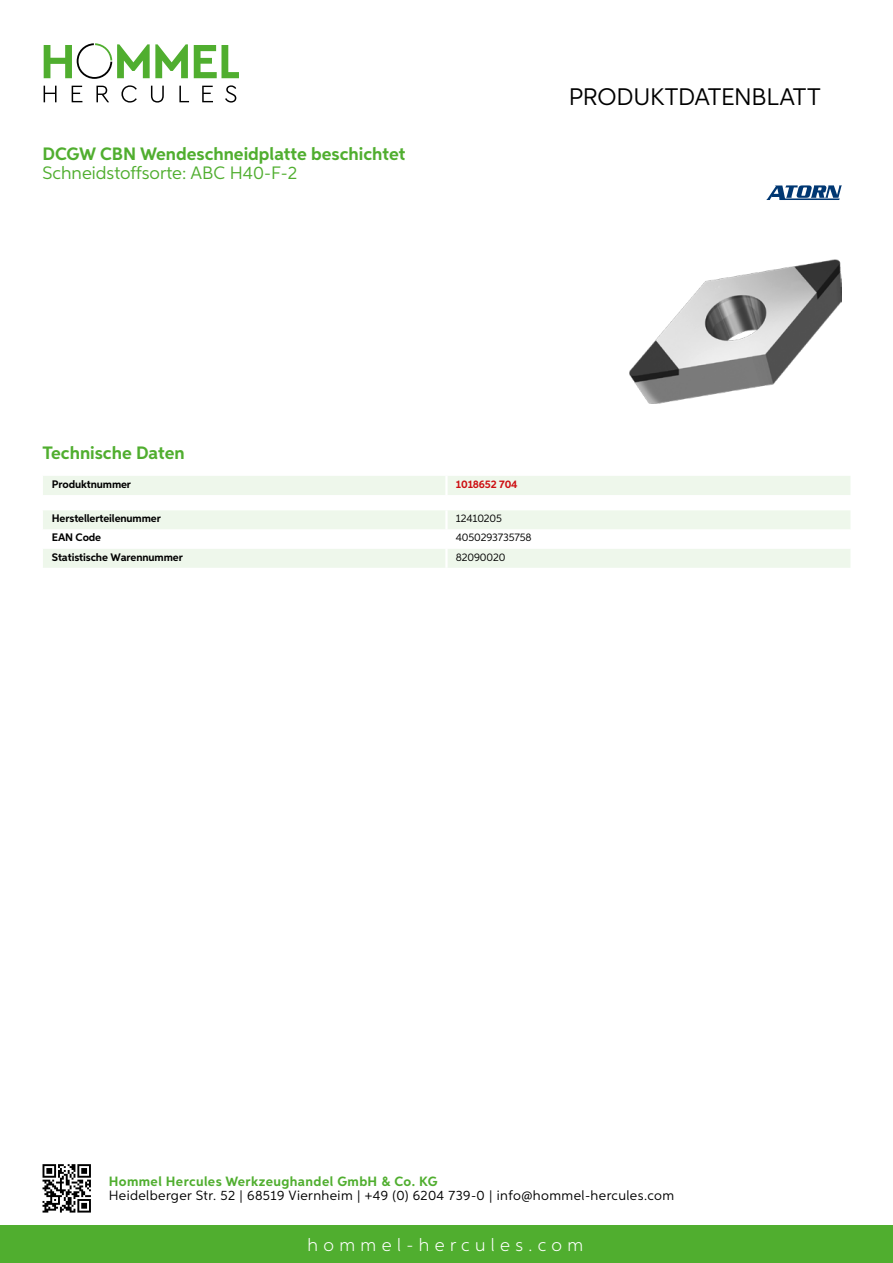
<style>
.page{position:relative;width:893px;height:1263px;background:#fff}
.page>*{position:absolute;margin:0;border:0;box-sizing:border-box;transform-origin:0 0}
.t1{font:24px "Aspira";letter-spacing:-.01em;color:#000}
.t2{font:700 18px "Aspira";color:#50ae2f}
.t3{font:18px "Aspira";color:#50ae2f}
.t4{font:300 18px "Aspira";letter-spacing:.3em;color:#fff}
.t5{font:13.5px "Aspira";letter-spacing:.03em;color:#000}
.t6{font:700 13.5px "Aspira";letter-spacing:.03em;color:#50ae2f}
.t7{font:700 10.95px "Aspira";letter-spacing:-.01em;color:#000}
.t8{font:10.95px "Aspira";letter-spacing:-.01em;color:#000}
.t9{font:700 10.95px "Aspira";letter-spacing:-.01em;color:#cd1013}
</style>
<div class="page">
<div style="left:0;top:1226px;width:893px;height:37px;background:#50ae2f"></div>
<svg style="left:43px;top:1164px;width:48px;height:48px"></svg>
<svg style="left:194px;top:45px;width:45px;height:33px"></svg>
<svg style="left:44px;top:43px;width:144px;height:36px"></svg>
<svg style="left:44px;top:86px;width:13px;height:16px"></svg>
<svg style="left:72px;top:86px;width:10px;height:16px"></svg>
<svg style="left:96px;top:86px;width:13px;height:16px"></svg>
<svg style="left:121px;top:85px;width:16px;height:18px"></svg>
<svg style="left:151px;top:86px;width:13px;height:17px"></svg>
<svg style="left:179px;top:86px;width:10px;height:16px"></svg>
<svg style="left:202px;top:86px;width:11px;height:16px"></svg>
<svg style="left:225px;top:85px;width:11px;height:18px"></svg>
<div style="left:43px;top:476px;width:807px;height:19px;background:#eef7eb"></div>
<hr style="left:445px;top:476px;width:3px;height:19px;background:#fff">
<svg style="left:43px;top:510px;width:807px;height:58px"></svg>
<hr style="left:445px;top:549px;width:3px;height:19px;background:#fff">
<img style="left:629px;top:259px;width:213px;height:144px">
<svg style="left:766px;top:185px;width:76px;height:15px"></svg>
<h2 class="t2" style="left:43px;top:142px;width:364px">DCGW CBN Wendeschneidplatte beschichtet</h2>
<h2 class="t3" style="left:43px;top:162px;width:256px">Schneidstoffsorte: ABC H40-F-2</h2>
<h1 class="t1" style="left:569px;top:82px;width:253px">Produktdatenblatt</h1>
<h2 class="t2" style="left:43px;top:442px;width:144px">Technische Daten</h2>
<p class="t7" style="left:52px;top:477px;width:81px">Produktnummer</p>
<p class="t9" style="left:456px;top:477px;width:63px">1018652 704</p>
<p class="t7" style="left:52px;top:512px;width:111px">Herstellerteilenummer</p>
<p class="t8" style="left:456px;top:512px;width:48px">12410205</p>
<p class="t7" style="left:52px;top:531px;width:51px">EAN Code</p>
<p class="t8" style="left:456px;top:531px;width:77px">4050293735758</p>
<p class="t7" style="left:52px;top:550px;width:132px">Statistische Warennummer</p>
<p class="t8" style="left:456px;top:550px;width:51px">82090020</p>
<p class="t6" style="left:109px;top:1172px;width:330px">Hommel Hercules Werkzeughandel GmbH &amp; Co. KG</p>
<p class="t5" style="left:109px;top:1187px;width:567px">Heidelberger Str. 52 | 68519 Viernheim | +49 (0) 6204 739-0 | info@hommel-hercules.com</p>
<h2 class="t4" style="left:307px;top:1234px;width:277px">hommel-hercules.com</h2>
</div>
